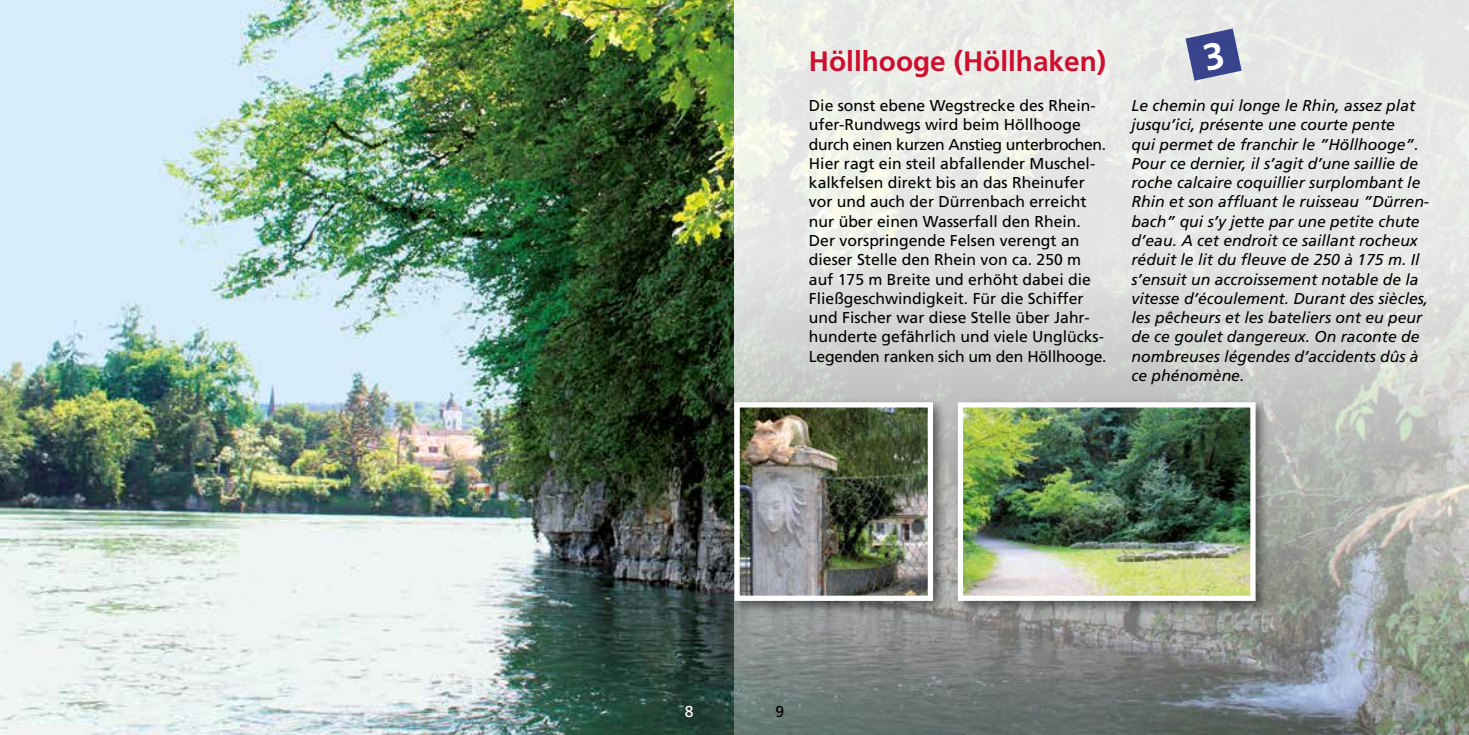
<style>
.page{position:relative;width:1469px;height:735px;background:#fff}
.page>*{position:absolute;margin:0;border:0;box-sizing:border-box;transform-origin:0 0}
.t1{font:700 28px "Frutiger CE";color:#ce0e2e}
.t2{font:italic 15.75px/19.2px "Frutiger";color:#000}
.t3{font:15.75px/19.2px "Frutiger";color:#000}
.t4{font:15.75px "Frutiger";color:#fff}
</style>
<div class="page">
<img style="left:0;top:0;width:734px;height:734px">
<img style="left:734px;top:0;width:734px;height:734px">
<div style="left:953px;top:397px;width:317px;height:217px;background:#000;opacity:.5"></div>
<img style="left:963px;top:408px;width:286px;height:186px">
<div style="left:957px;top:402px;width:298px;height:198px;border:5px solid #fff"></div>
<div style="left:730px;top:397px;width:217px;height:217px;background:#000;opacity:.5"></div>
<img style="left:740px;top:408px;width:187px;height:186px">
<div style="left:734px;top:402px;width:199px;height:198px;border:5px solid #fff"></div>
<svg style="left:1185px;top:29px;width:56px;height:52px;background:#6973a5"></svg>
<h1 class="t1" style="left:809px;top:44px;width:299px">Höllhooge (Höllhaken)</h1>
<p class="t3" style="left:809px;top:96px;width:299px">Die sonst ebene Wegstrecke des Rhein&shy;ufer-Rundwegs wird beim Höllhooge durch einen kurzen Anstieg unterbrochen.<br>Hier ragt ein steil abfallender Muschel&shy;kalkfelsen direkt bis an das Rheinufer vor und auch der Dürrenbach erreicht nur über einen Wasserfall den Rhein.<br>Der vorspringende Felsen verengt an dieser Stelle den Rhein von ca. 250 m auf 175 m Breite und erhöht dabei die Fließgeschwindigkeit. Für die Schiffer und Fischer war diese Stelle über Jahr&shy;hunderte gefährlich und viele Unglücks-Legenden ranken sich um den Höllhooge.</p>
<p class="t2" style="left:1131px;top:96px;width:299px">Le chemin qui longe le Rhin, assez plat jusqu’ici, présente une courte pente<br>qui permet de franchir le ”Höllhooge”.<br>Pour ce dernier, il s’agit d’une saillie de roche calcaire coquillier surplombant le Rhin et son affluant le ruisseau ”Dürren&shy;bach” qui s’y jette par une petite chute d’eau. A cet endroit ce saillant rocheux réduit le lit du fleuve de 250 à 175 m. Il s’ensuit un accroissement notable de la vitesse d’écoulement. Durant des siècles, les pêcheurs et les bateliers ont eu peur de ce goulet dangereux. On raconte de nombreuses légendes d’accidents dûs à ce phénomène.</p>
<p class="t4" style="left:685px;top:702px;width:10px">8</p>
<p class="t3" style="left:775px;top:701px;width:10px">9</p>
</div>
